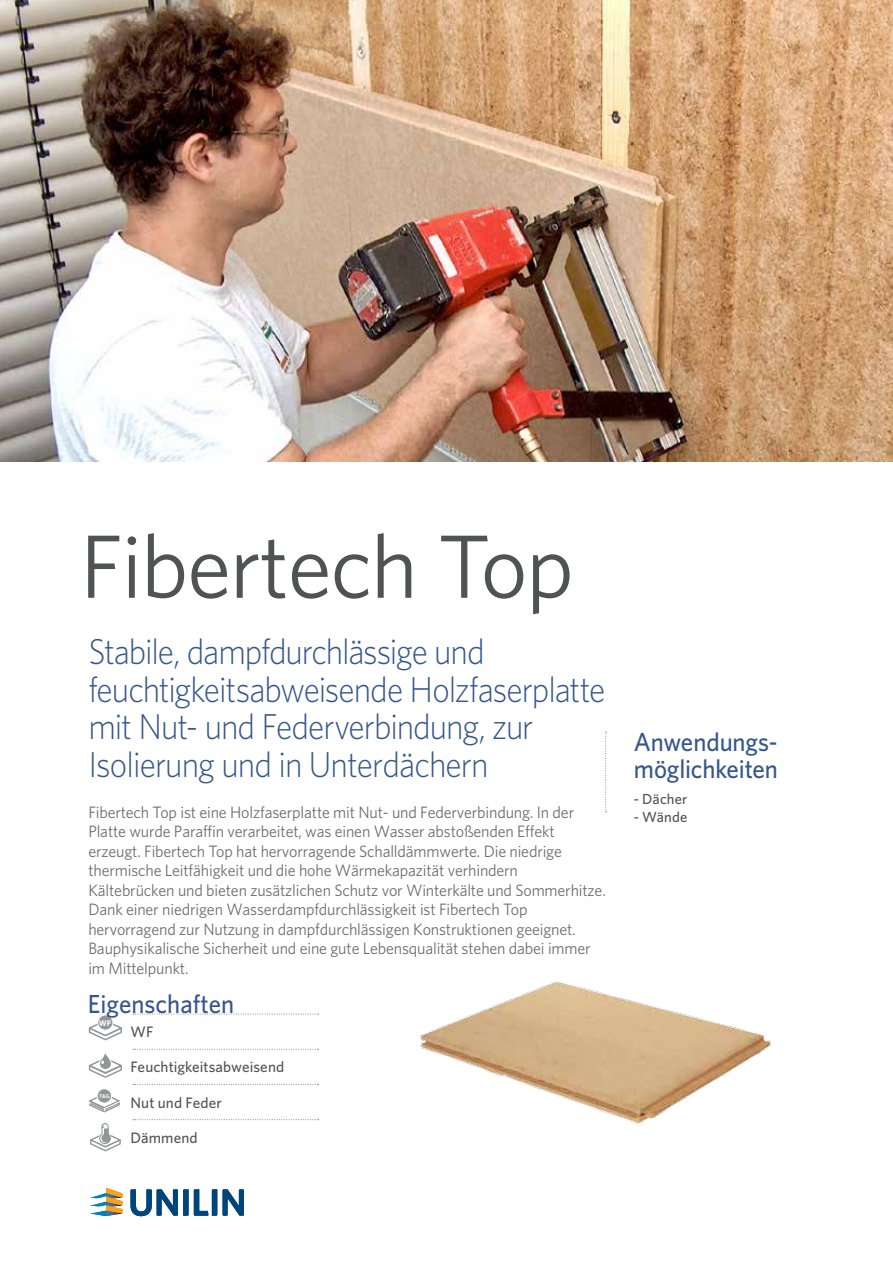
<style>
.page{position:relative;width:893px;height:1263px;background:#fff}
.page>*{position:absolute;margin:0;border:0;box-sizing:border-box;transform-origin:0 0}
.t1{font:90px "Whitney";letter-spacing:-.015em;color:#515254}
.t2{font:300 36px/37.5px "Whitney";letter-spacing:-.03em;color:#36578a;scale:.93 1}
.t3{font:500 26.1px/27px "Whitney";color:#36578a;scale:.95 1}
.t4{font:16.5px/19.5px "Whitney";letter-spacing:-.01em;color:#6d6e71}
.t5{font:500 15.15px "Whitney";letter-spacing:.005em;color:#545456}
.t6{font:500 14.55px "Whitney";letter-spacing:.01em;color:#545456}
.t7{font:700 7.95px "Helvetica Neue";color:#fff}
.t8{font:700 5.25px "Helvetica Neue";color:#fff}
</style>
<div class="page">
<svg style="left:223px;top:1189px;width:21px;height:27px"></svg>
<svg style="left:130px;top:1189px;width:87px;height:27px"></svg>
<svg style="left:90px;top:1188px;width:33px;height:28px"></svg>
<img style="left:0;top:0;width:893px;height:461px">
<svg style="left:605px;top:731px;width:2px;height:81px"></svg>
<svg style="left:133px;top:1013px;width:186px;height:1px"></svg>
<svg style="left:133px;top:1049px;width:186px;height:1px"></svg>
<svg style="left:133px;top:1084px;width:186px;height:1px"></svg>
<svg style="left:133px;top:1119px;width:186px;height:1px"></svg>
<svg style="left:89px;top:1053px;width:33px;height:25px"></svg>
<svg style="left:97px;top:1089px;width:15px;height:14px"></svg>
<div style="left:97px;top:1088px;width:15px;height:15px;border:1px solid #fff;border-radius:50%"></div>
<svg style="left:89px;top:1092px;width:31px;height:20px"></svg>
<svg style="left:90px;top:1123px;width:31px;height:29px"></svg>
<svg style="left:89px;top:1023px;width:33px;height:17px"></svg>
<div style="left:98px;top:1015px;width:15px;height:15px;background:#939598;border-radius:50%"></div>
<div style="left:97px;top:1014px;width:16px;height:16px;border:1px solid #fff;border-radius:50%"></div>
<img style="left:420px;top:980px;width:351px;height:144px">
<h1 class="t1" style="left:80px;top:507px;width:496px">Fibertech Top</h1>
<h2 class="t2" style="left:88px;top:632px;width:557px">Stabile, dampfdurchlässige und feuchtigkeitsabweisende Holzfaserplatte mit Nut- und Federverbindung, zur Isolierung und in Unterdächern</h2>
<p class="t4" style="left:88px;top:802px;width:519px">Fibertech Top ist eine Holzfaserplatte mit Nut- und Federverbindung. In der Platte wurde Paraffin verarbeitet, was einen Wasser abstoßenden Effekt erzeugt. Fibertech Top hat hervorragende Schalldämmwerte. Die niedrige thermische Leitfähigkeit und die hohe Wärmekapazität verhindern Kältebrücken und bieten zusätzlichen Schutz vor Winterkälte und Sommerhitze.<br>Dank einer niedrigen Wasserdampfdurchlässigkeit ist Fibertech Top hervorragend zur Nutzung in dampfdurchlässigen Konstruktionen geeignet.<br>Bauphysikalische Sicherheit und eine gute Lebensqualität stehen dabei immer im Mittelpunkt.</p>
<h3 class="t3" style="left:88px;top:990px;width:156px">Eigenschaften</h3>
<p class="t7" style="left:99px;top:1017px;width:14px">WF</p>
<p class="t8" style="left:99px;top:1091px;width:12px">T&amp;G</p>
<p class="t5" style="left:130px;top:1022px;width:24px">WF</p>
<p class="t5" style="left:130px;top:1057px;width:155px">Feuchtigkeitsabweisend</p>
<p class="t5" style="left:130px;top:1092px;width:93px">Nut und Feder</p>
<p class="t5" style="left:130px;top:1127px;width:69px">Dämmend</p>
<h3 class="t3" style="left:634px;top:728px;width:153px">Anwendungs&shy;möglichkeiten</h3>
<p class="t6" style="left:634px;top:790px;width:55px">- Dächer</p>
<p class="t6" style="left:634px;top:807px;width:55px">- Wände</p>
</div>
